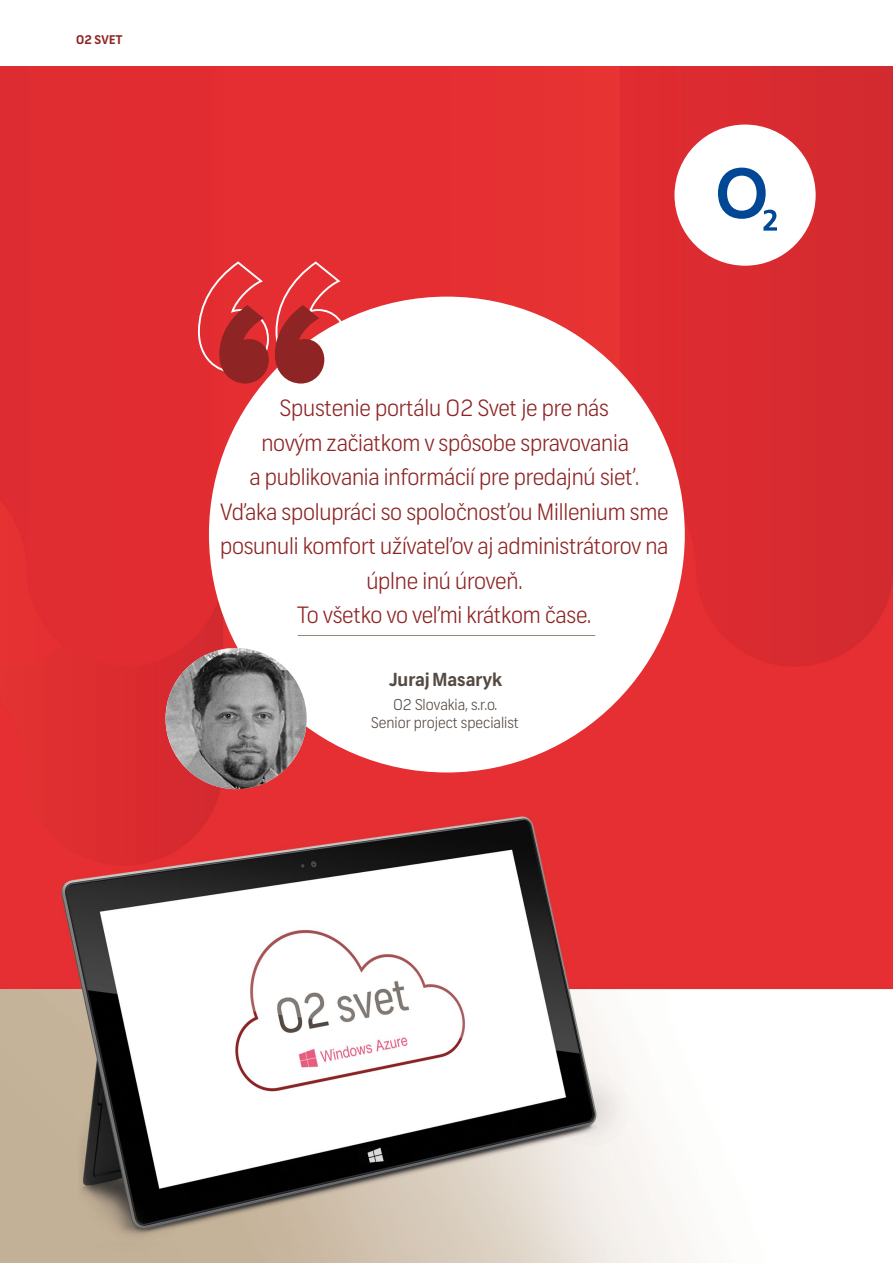
<style>
.page{position:relative;width:893px;height:1263px;background:#fff}
.page>*{position:absolute;margin:0;border:0;box-sizing:border-box;transform-origin:0 0}
.t1{font:900 224.85px "Proxima Nova";color:#8e2424}
.t2{font:300 22.5px/34.5px "Frank";letter-spacing:-.01em;color:#8e2424;text-align:center}
.t3{font:700 18px "Frank";color:#544a43}
.t4{font:300 15px/18px "Frank";color:#544a43;text-align:center}
.t5{font:700 12px "Frank";letter-spacing:.025em;color:#8e2424}
</style>
<div class="page">
<img style="left:0;top:66px;width:893px;height:1197px">
<div style="left:209px;top:297px;width:476px;height:475px;background:#fff;border-radius:50%"></div>
<svg style="left:197px;top:260px;width:150px;height:114px"></svg>
<hr style="left:298px;top:635px;width:297px;height:1px;background:#958675">
<div style="left:674px;top:125px;width:142px;height:141px;background:#fff;border-radius:50%"></div>
<svg style="left:718px;top:168px;width:59px;height:63px"></svg>
<img style="left:166px;top:648px;width:141px;height:141px;border-radius:71px">
<p class="t5" style="left:76px;top:33px;width:48px">O2 SVET</p>
<p class="t1" style="left:213px;top:253px;width:120px">“</p>
<p class="t2" style="left:220px;top:391px;width:450px">Spustenie portálu O2 Svet je pre nás<br>novým začiatkom v spôsobe spravovania<br>a publikovania informácií pre predajnú sieť.<br>Vďaka spolupráci so spoločnosťou Millenium sme posunuli komfort užívateľov aj administrátorov na úplne inú úroveň.<br>To všetko vo veľmi krátkom čase.</p>
<p class="t3" style="left:389px;top:668px;width:115px">Juraj Masaryk</p>
<p class="t4" style="left:371px;top:696px;width:149px">O2 Slovakia, s.r.o.<br>Senior project specialist</p>
</div>
